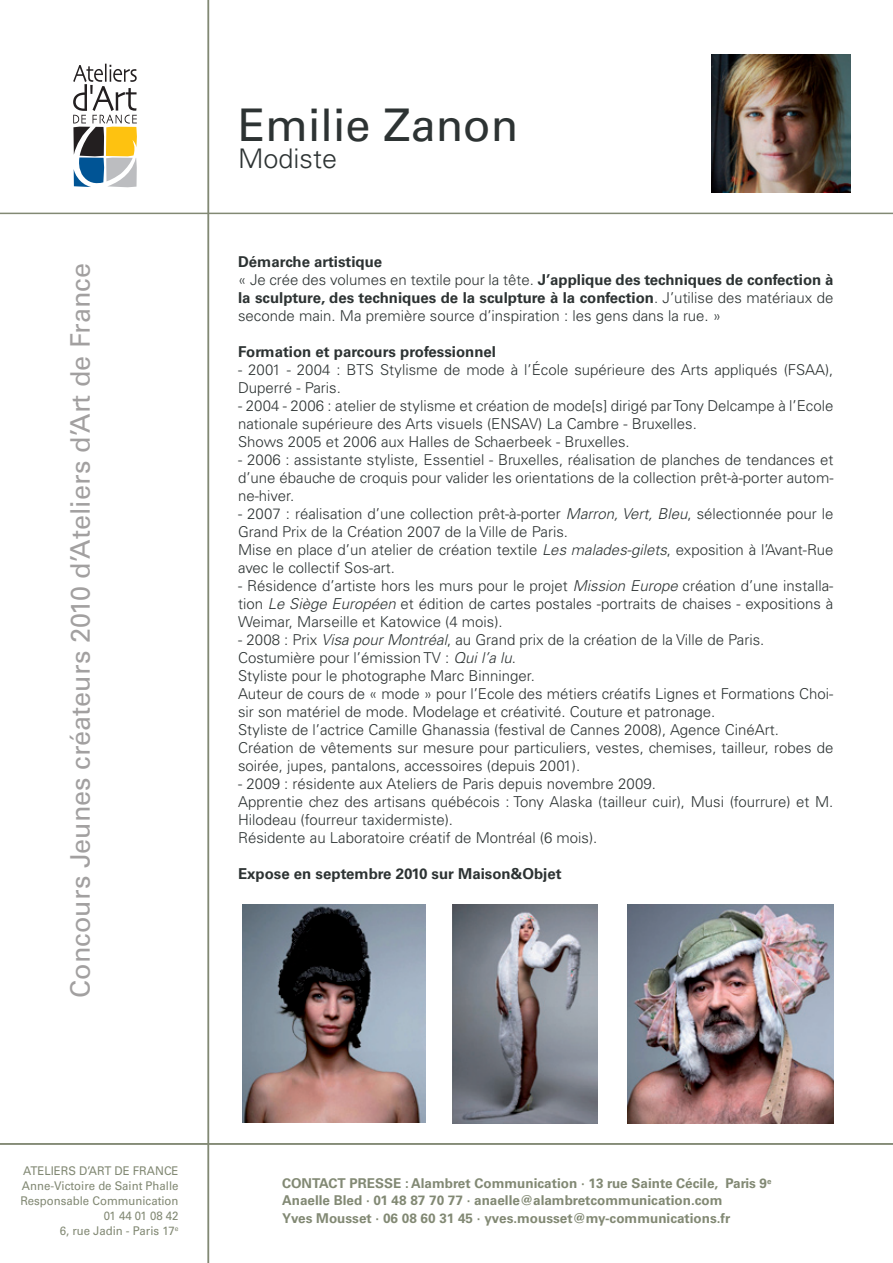
<style>
.page{position:relative;width:893px;height:1263px;background:#fff}
.page>*{position:absolute;margin:0;border:0;box-sizing:border-box;transform-origin:0 0}
.t1{font:45px "Univers";color:#2d3333}
.t2{font:27px "Univers";color:#a2a0a0}
.t3{font:300 27px "Univers";color:#2d3333}
.t4{font:300 15px/18px "Univers";color:#2d3333}
.t5{font:700 15px "Univers";color:#2d3333}
.t6{font:700 13.5px/16.5px "Univers";color:#828974}
.t7{font:12px/15px "Univers";color:#828974;text-align:right;scale:.95 1}
.s1{font-weight:700}
.s2{font-style:italic}
</style>
<div class="page">
<hr style="left:0;top:213px;width:893px;height:1px;background:#828974">
<svg style="left:73px;top:64px;width:64px;height:123px"></svg>
<img style="left:711px;top:54px;width:139px;height:139px">
<img style="left:242px;top:905px;width:183px;height:218px">
<img style="left:453px;top:905px;width:144px;height:219px">
<img style="left:627px;top:905px;width:206px;height:219px">
<hr style="left:208px;top:0;width:1px;height:1263px;background:#828974">
<hr style="left:0;top:1143px;width:893px;height:2px;background:#828974">
<h2 class="t2" style="left:64px;top:998px;width:736px;rotate:-90deg">Concours Jeunes créateurs 2010 d’Ateliers d’Art de France</h2>
<h1 class="t1" style="left:238px;top:99px;width:282px">Emilie Zanon</h1>
<h2 class="t3" style="left:238px;top:143px;width:101px">Modiste</h2>
<p class="t4" style="left:238px;top:253px;width:597px"><span class="s1">Démarche artistique<br></span>« Je crée des volumes en textile pour la tête. <span class="s1">J’applique des techniques de confection à la sculpture, des techniques de la sculpture à la confection</span>. J’utilise des matériaux de seconde main. Ma première source d’inspiration : les gens dans la rue. »</p>
<p class="t5" style="left:238px;top:343px;width:259px">Formation et parcours professionnel</p>
<p class="t4" style="left:238px;top:361px;width:597px">- 2001 - 2004 : BTS Stylisme de mode à l’École supérieure des Arts appliqués (FSAA),<br>Duperré - Paris.</p>
<p class="t4" style="left:238px;top:397px;width:597px">- 2004 - 2006 : atelier de stylisme et création de mode[s] dirigé par Tony Delcampe à l’Ecole nationale supérieure des Arts visuels (ENSAV) La Cambre - Bruxelles.<br>Shows 2005 et 2006 aux Halles de Schaerbeek - Bruxelles.</p>
<p class="t4" style="left:238px;top:451px;width:597px;text-align:justify">- 2006 : assistante styliste, Essentiel - Bruxelles, réalisation de planches de tendances et d’une ébauche de croquis pour valider les orientations de la collection prêt-à-porter autom&shy;ne-hiver.</p>
<p class="t4" style="left:238px;top:505px;width:597px">- 2007 : réalisation d’une collection prêt-à-porter <span class="s2">Marron, Vert, Bleu</span>, sélectionnée pour le Grand Prix de la Création 2007 de la Ville de Paris.<br>Mise en place d’un atelier de création textile <span class="s2">Les malades-gilets</span>, exposition à l’Avant-Rue avec le collectif Sos-art.</p>
<p class="t4" style="left:238px;top:577px;width:597px;text-align:justify">- Résidence d’artiste hors les murs pour le projet <span class="s2">Mission Europe</span> création d’une installa&shy;tion <span class="s2">Le Siège Européen</span> et édition de cartes postales -portraits de chaises - expositions à Weimar, Marseille et Katowice (4 mois).</p>
<p class="t4" style="left:238px;top:631px;width:597px">- 2008 : Prix <span class="s2">Visa pour Montréal</span>, au Grand prix de la création de la Ville de Paris.<br>Costumière pour l’émission TV : <span class="s2">Qui l’a lu</span>.<br>Styliste pour le photographe Marc Binninger.<br>Auteur de cours de « mode » pour l’Ecole des métiers créatifs Lignes et Formations Choi&shy;sir son matériel de mode. Modelage et créativité. Couture et patronage.<br>Styliste de l’actrice Camille Ghanassia (festival de Cannes 2008), Agence CinéArt.<br>Création de vêtements sur mesure pour particuliers, vestes, chemises, tailleur, robes de soirée, jupes, pantalons, accessoires (depuis 2001).</p>
<p class="t4" style="left:238px;top:775px;width:597px">- 2009 : résidente aux Ateliers de Paris depuis novembre 2009.<br>Apprentie chez des artisans québécois : Tony Alaska (tailleur cuir), Musi (fourrure) et M.<br>Hilodeau (fourreur taxidermiste).<br>Résidente au Laboratoire créatif de Montréal (6 mois).</p>
<p class="t5" style="left:238px;top:865px;width:325px">Expose en septembre 2010 sur Maison&amp;Objet</p>
<p class="t7" style="left:20px;top:1163px;width:168px">ateliers d’art de france<br>Anne-Victoire de Saint Phalle<br>Responsable Communication<br>01 44 01 08 42<br>6, rue Jadin - Paris 17<sup>e</sup></p>
<p class="t6" style="left:282px;top:1175px;width:40px">Co ntact</p>
<p class="t6" style="left:282px;top:1175px;width:491px;text-indent:67px">presse : Alambret Communication · 13 rue Sainte Cécile, Paris 9<sup>e<br></sup>Anaelle Bled · 01 48 87 70 77 · anaelle@alambretcommunication.com</p>
<p class="t6" style="left:282px;top:1210px;width:450px">Yves Mousset · 06 08 60 31 45 · yves.mousset@my-communications.fr</p>
</div>
